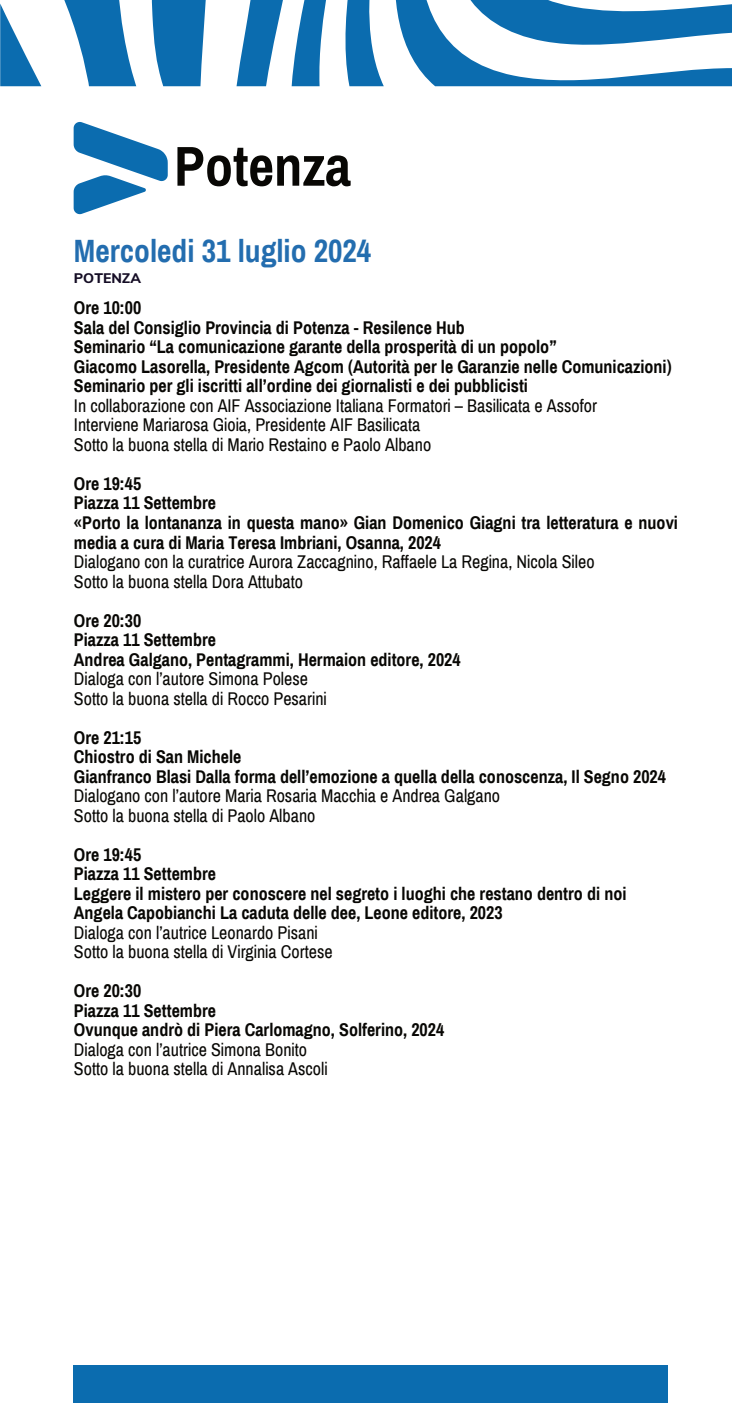
<style>
.page{position:relative;width:734px;height:1403px;background:#fff}
.page>*{position:absolute;margin:0;border:0;box-sizing:border-box;transform-origin:0 0}
.t1{font:56.25px "font 000000002 c 541 bd 3";color:#080704}
.t2{font:31.5px "font 000000002 c 541 bd 3";color:#236daf}
.t3{font:18px/19.6px "font 000000002 c 541 bd 3";color:#080704}
.t4{font:13.95px "font 000000002 c 541 bd 2";color:#150d25}
</style>
<div class="page">
<div style="left:73px;top:1365px;width:594px;height:37px;background:#0b6caf"></div>
<svg style="left:74px;top:122px;width:94px;height:92px"></svg>
<svg style="left:0;top:1px;width:731px;height:86px"></svg>
<h1 class="t1" style="left:174px;top:136px;width:178px">Potenza</h1>
<h2 class="t2" style="left:74px;top:234px;width:299px">Mercoledi 31 luglio 2024</h2>
<p class="t4" style="left:74px;top:269px;width:68px">POTENZA</p>
<p class="t3" style="left:74px;top:298px;width:599px">Ore 10:00<br>Sala del Consiglio Provincia di Potenza - Resilence Hub<br>Seminario “La comunicazione garante della prosperità di un popolo”<br>Giacomo Lasorella, Presidente Agcom (Autorità per le Garanzie nelle Comunicazioni)<br>Seminario per gli iscritti all’ordine dei giornalisti e dei pubblicisti<br>In collaborazione con AIF Associazione Italiana Formatori – Basilicata e Assofor<br>Interviene Mariarosa Gioia, Presidente AIF Basilicata<br>Sotto la buona stella di Mario Restaino e Paolo Albano</p>
<p class="t3" style="left:74px;top:474px;width:605px">Ore 19:45<br>Piazza 11 Settembre<br>«Porto la lontananza in questa mano» Gian Domenico Giagni tra letteratura e nuovi media a cura di Maria Teresa Imbriani, Osanna, 2024<br>Dialogano con la curatrice Aurora Zaccagnino, Raffaele La Regina, Nicola Sileo<br>Sotto la buona stella Dora Attubato</p>
<p class="t3" style="left:74px;top:610px;width:388px">Ore 20:30<br>Piazza 11 Settembre<br>Andrea Galgano, Pentagrammi, Hermaion editore, 2024<br>Dialoga con l’autore Simona Polese<br>Sotto la buona stella di Rocco Pesarini</p>
<p class="t3" style="left:74px;top:727px;width:593px">Ore 21:15<br>Chiostro di San Michele<br>Gianfranco Blasi Dalla forma dell’emozione a quella della conoscenza, Il Segno 2024<br>Dialogano con l’autore Maria Rosaria Macchia e Andrea Galgano<br>Sotto la buona stella di Paolo Albano</p>
<p class="t3" style="left:74px;top:844px;width:554px">Ore 19:45<br>Piazza 11 Settembre<br>Leggere il mistero per conoscere nel segreto i luoghi che restano dentro di noi Angela Capobianchi La caduta delle dee, Leone editore, 2023<br>Dialoga con l’autrice Leonardo Pisani<br>Sotto la buona stella di Virginia Cortese</p>
<p class="t3" style="left:74px;top:981px;width:371px">Ore 20:30<br>Piazza 11 Settembre<br>Ovunque andrò di Piera Carlomagno, Solferino, 2024<br>Dialoga con l’autrice Simona Bonito<br>Sotto la buona stella di Annalisa Ascoli</p>
</div>
